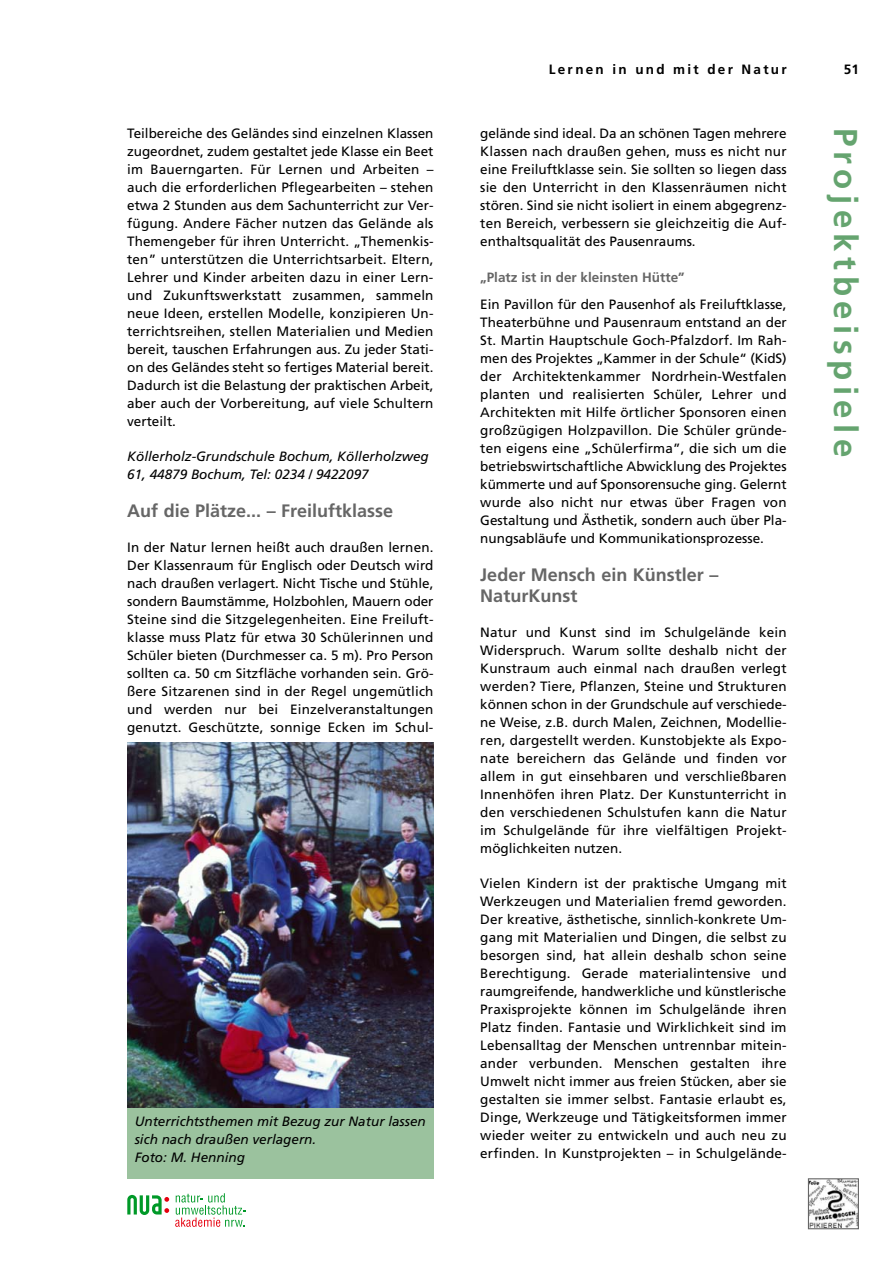
<style>
.page{position:relative;width:893px;height:1262px;background:#fff}
.page>*{position:absolute;margin:0;border:0;box-sizing:border-box;transform-origin:0 0}
.t1{font:700 33px "Frutiger";letter-spacing:.165em;color:#65a46f}
.t2{font:700 18px/21px "Frutiger";color:#666}
.t3{font:13.5px/18px "Frutiger";letter-spacing:.01em;color:#000;text-align:justify}
.t4{font:italic 13.5px/18px "Frutiger";color:#000}
.t5{font:700 13.5px "Frutiger";color:#666}
.t6{font:700 13.5px "Frutiger";letter-spacing:.165em;color:#000}
</style>
<div class="page">
<img style="left:809px;top:1180px;width:47px;height:47px">
<div style="left:807px;top:1178px;width:51px;height:51px;border:1px solid #666"></div>
<svg style="left:175px;top:1193px;width:71px;height:33px"></svg>
<svg style="left:127px;top:1194px;width:42px;height:21px"></svg>
<img style="left:127px;top:743px;width:307px;height:366px">
<div style="left:127px;top:1108px;width:306px;height:70px;background:#9bc29e"></div>
<p class="t3" style="left:127px;top:125px;width:308px">Teilbereiche des Geländes sind einzelnen Klassen zugeordnet, zudem gestaltet jede Klasse ein Beet im Bauerngarten. Für Lernen und Arbeiten – auch die erforderlichen Pflegearbeiten – stehen etwa 2 Stunden aus dem Sachunterricht zur Ver&shy;fügung. Andere Fächer nutzen das Gelände als Themengeber für ihren Unterricht. „Themenkis&shy;ten” unterstützen die Unterrichtsarbeit. Eltern, Lehrer und Kinder arbeiten dazu in einer Lern&shy;und Zukunftswerkstatt zusammen, sammeln neue Ideen, erstellen Modelle, konzipieren Un&shy;terrichtsreihen, stellen Materialien und Medien bereit, tauschen Erfahrungen aus. Zu jeder Stati&shy;on des Geländes steht so fertiges Material bereit.<br>Dadurch ist die Belastung der praktischen Arbeit, aber auch der Vorbereitung, auf viele Schultern verteilt.</p>
<p class="t4" style="left:127px;top:448px;width:303px">Köllerholz-Grundschule Bochum, Köllerholzweg<br>61, 44879 Bochum, Tel: 0234 / 9422097</p>
<h2 class="t2" style="left:127px;top:501px;width:267px">Auf die Plätze... – Freiluftklasse</h2>
<p class="t3" style="left:127px;top:539px;width:308px">In der Natur lernen heißt auch draußen lernen.<br>Der Klassenraum für Englisch oder Deutsch wird nach draußen verlagert. Nicht Tische und Stühle, sondern Baumstämme, Holzbohlen, Mauern oder Steine sind die Sitzgelegenheiten. Eine Freiluft&shy;klasse muss Platz für etwa 30 Schülerinnen und Schüler bieten (Durchmesser ca. 5 m). Pro Person sollten ca. 50 cm Sitzfläche vorhanden sein. Grö&shy;ßere Sitzarenen sind in der Regel ungemütlich und werden nur bei Einzelveranstaltungen genutzt. Geschützte, sonnige Ecken im Schul-</p>
<p class="t4" style="left:135px;top:1113px;width:293px">Unterrichtsthemen mit Bezug zur Natur lassen sich nach draußen verlagern.<br>Foto: M. Henning</p>
<p class="t6" style="left:549px;top:64px;width:239px">Lernen in und mit der Natur</p>
<p class="t6" style="left:843px;top:64px;width:17px">51</p>
<p class="t3" style="left:480px;top:125px;width:308px">gelände sind ideal. Da an schönen Tagen mehrere Klassen nach draußen gehen, muss es nicht nur eine Freiluftklasse sein. Sie sollten so liegen dass sie den Unterricht in den Klassenräumen nicht stören. Sind sie nicht isoliert in einem abgegrenz&shy;ten Bereich, verbessern sie gleichzeitig die Auf&shy;enthaltsqualität des Pausenraums.</p>
<p class="t5" style="left:480px;top:272px;width:206px">„Platz ist in der kleinsten Hütte”</p>
<p class="t3" style="left:480px;top:296px;width:308px">Ein Pavillon für den Pausenhof als Freiluftklasse, Theaterbühne und Pausenraum entstand an der St. Martin Hauptschule Goch-Pfalzdorf. Im Rah&shy;men des Projektes „Kammer in der Schule“ (KidS) der Architektenkammer Nordrhein-Westfalen planten und realisierten Schüler, Lehrer und Architekten mit Hilfe örtlicher Sponsoren einen großzügigen Holzpavillon. Die Schüler gründe&shy;ten eigens eine „Schülerfirma”, die sich um die betriebswirtschaftliche Abwicklung des Projektes kümmerte und auf Sponsorensuche ging. Gelernt wurde also nicht nur etwas über Fragen von Gestaltung und Ästhetik, sondern auch über Pla&shy;nungsabläufe und Kommunikationsprozesse.</p>
<h2 class="t2" style="left:480px;top:565px;width:239px">Jeder Mensch ein Künstler –<br>NaturKunst</h2>
<p class="t3" style="left:480px;top:624px;width:308px">Natur und Kunst sind im Schulgelände kein Widerspruch. Warum sollte deshalb nicht der Kunstraum auch einmal nach draußen verlegt werden? Tiere, Pflanzen, Steine und Strukturen können schon in der Grundschule auf verschiede&shy;ne Weise, z.B. durch Malen, Zeichnen, Modellie&shy;ren, dargestellt werden. Kunstobjekte als Expo&shy;nate bereichern das Gelände und finden vor allem in gut einsehbaren und verschließbaren Innenhöfen ihren Platz. Der Kunstunterricht in den verschiedenen Schulstufen kann die Natur im Schulgelände für ihre vielfältigen Projekt&shy;möglichkeiten nutzen.</p>
<p class="t3" style="left:480px;top:875px;width:308px">Vielen Kindern ist der praktische Umgang mit Werkzeugen und Materialien fremd geworden.<br>Der kreative, ästhetische, sinnlich-konkrete Um&shy;gang mit Materialien und Dingen, die selbst zu besorgen sind, hat allein deshalb schon seine Berechtigung. Gerade materialintensive und raumgreifende, handwerkliche und künstlerische Praxisprojekte können im Schulgelände ihren Platz finden. Fantasie und Wirklichkeit sind im Lebensalltag der Menschen untrennbar mitein&shy;ander verbunden. Menschen gestalten ihre Umwelt nicht immer aus freien Stücken, aber sie gestalten sie immer selbst. Fantasie erlaubt es, Dinge, Werkzeuge und Tätigkeitsformen immer wieder weiter zu entwickeln und auch neu zu erfinden. In Kunstprojekten – in Schulgelände-</p>
<h1 class="t1" style="left:858px;top:128px;width:331px;rotate:90deg">Projektbeispiele</h1>
</div>
